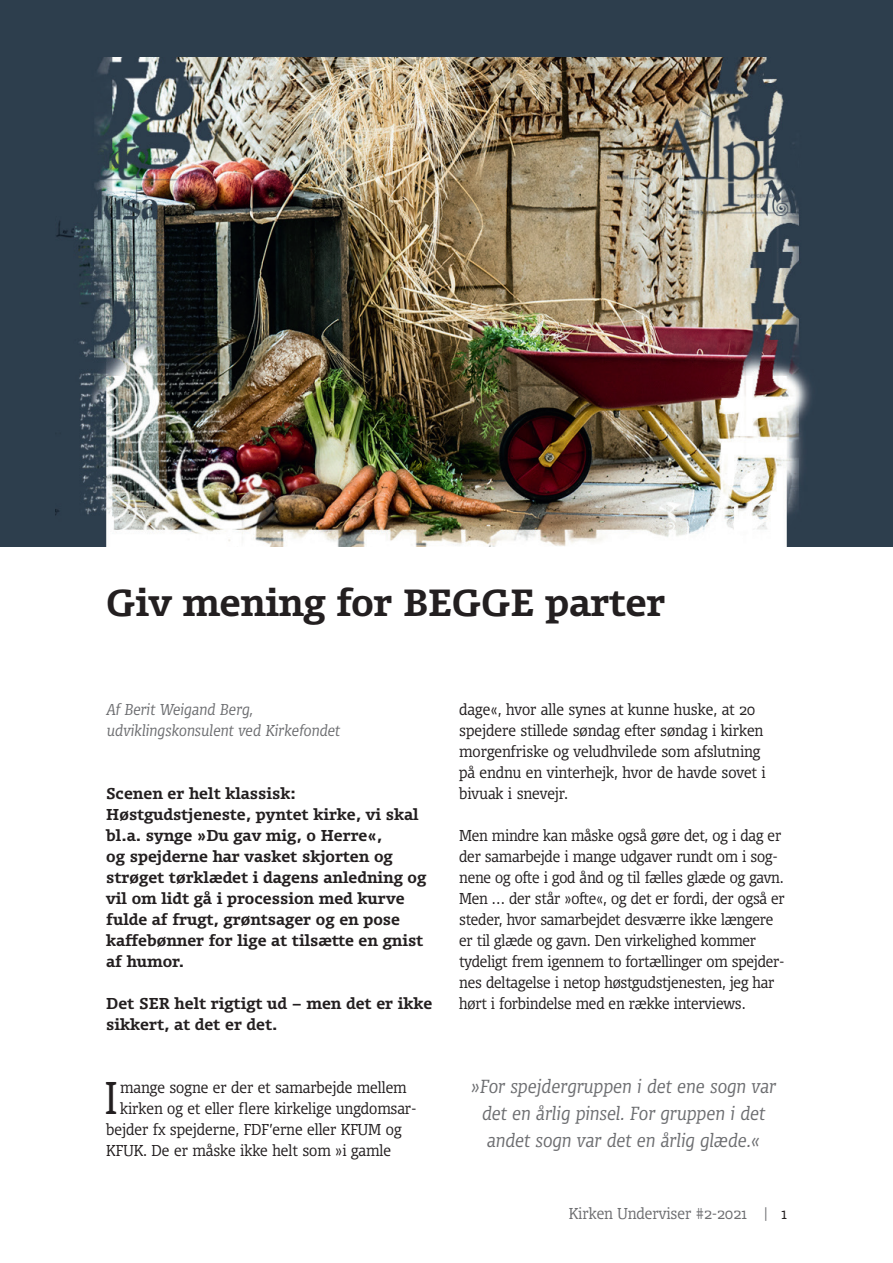
<style>
.page{position:relative;width:893px;height:1263px;background:#fff}
.page>*{position:absolute;margin:0;border:0;box-sizing:border-box;transform-origin:0 0}
.t1{font:300 43.65px "Olsen OT";color:#231f20;scale:.95 1}
.t2{font:700 36px "Olsen OT";letter-spacing:-.01em;color:#231f20}
.t3{font:italic 300 18px/27px "Olsen OT";color:#6c6d70;text-align:center;scale:.95 1}
.t4{font:300 15px/21px "Olsen OT";letter-spacing:-.01em;color:#231f20;scale:.94 1}
.t5{font:300 15px/21px "Olsen OT";letter-spacing:-.01em;color:#231f20;scale:.95 1}
.t6{font:700 15px/21px "Olsen OT";color:#231f20}
.t7{font:italic 300 15px/21px "Olsen OT";color:#6c6d70;scale:.95 1}
.t8{font:300 15px "Olsen OT";color:#6c6d70;scale:.95 1}
.s1{color:#231f20}
</style>
<div class="page">
<div style="left:0;top:0;width:893px;height:547px;background:#2d3e4d"></div>
<img style="left:55px;top:57px;width:756px;height:490px">
<h2 class="t2" style="left:106px;top:579px;width:561px">Giv mening for BEGGE parter</h2>
<p class="t7" style="left:106px;top:698px;width:247px">Af Berit Weigand Berg, udviklingskonsulent ved Kirkefondet</p>
<p class="t6" style="left:106px;top:782px;width:321px">Scenen er helt klassisk:<br>Høstgudstjeneste, pyntet kirke, vi skal bl.a. synge »Du gav mig, o Herre«,<br>og spejderne har vasket skjorten og strøget tørklædet i dagens anledning og vil om lidt gå i procession med kurve fulde af frugt, grøntsager og en pose kaffebønner for lige at tilsætte en gnist af humor.</p>
<p class="t6" style="left:106px;top:992px;width:328px">Det SER helt rigtigt ud – men det er ikke sikkert, at det er det.</p>
<h1 class="t1" style="left:105px;top:1070px;width:16px">I</h1>
<p class="t5" style="left:120px;top:1077px;width:303px">mange sogne er der et samarbejde mellem</p>
<p class="t5" style="left:120px;top:1098px;width:314px">kirken og et eller flere kirkelige ungdomsar-</p>
<p class="t5" style="left:106px;top:1119px;width:312px">bejder fx spejderne, FDF’erne eller KFUM og</p>
<p class="t5" style="left:106px;top:1140px;width:301px">KFUK. De er måske ikke helt som »i gamle</p>
<p class="t5" style="left:459px;top:699px;width:324px">dage«, hvor alle synes at kunne huske, at 20 spejdere stillede søndag efter søndag i kirken morgenfriske og veludhvilede som afslutning på endnu en vinterhejk, hvor de havde sovet i bivuak i snevejr.</p>
<p class="t4" style="left:459px;top:825px;width:348px">Men mindre kan måske også gøre det, og i dag er der samarbejde i mange udgaver rundt om i sog&shy;nene og ofte i god ånd og til fælles glæde og gavn.<br>Men … der står »ofte«, og det er fordi, der også er steder, hvor samarbejdet desværre ikke længere er til glæde og gavn. Den virkelighed kommer tydeligt frem igennem to fortællinger om spejder&shy;nes deltagelse i netop høstgudstjenesten, jeg har hørt i forbindelse med en række interviews.</p>
<p class="t3" style="left:470px;top:1072px;width:322px">»For spejdergruppen i det ene sogn var det en årlig pinsel. For gruppen i det andet sogn var det en årlig glæde.«</p>
<p class="t8" style="left:569px;top:1204px;width:231px">Kirken Underviser #2-2021 | <span class="s1">1</span></p>
</div>
